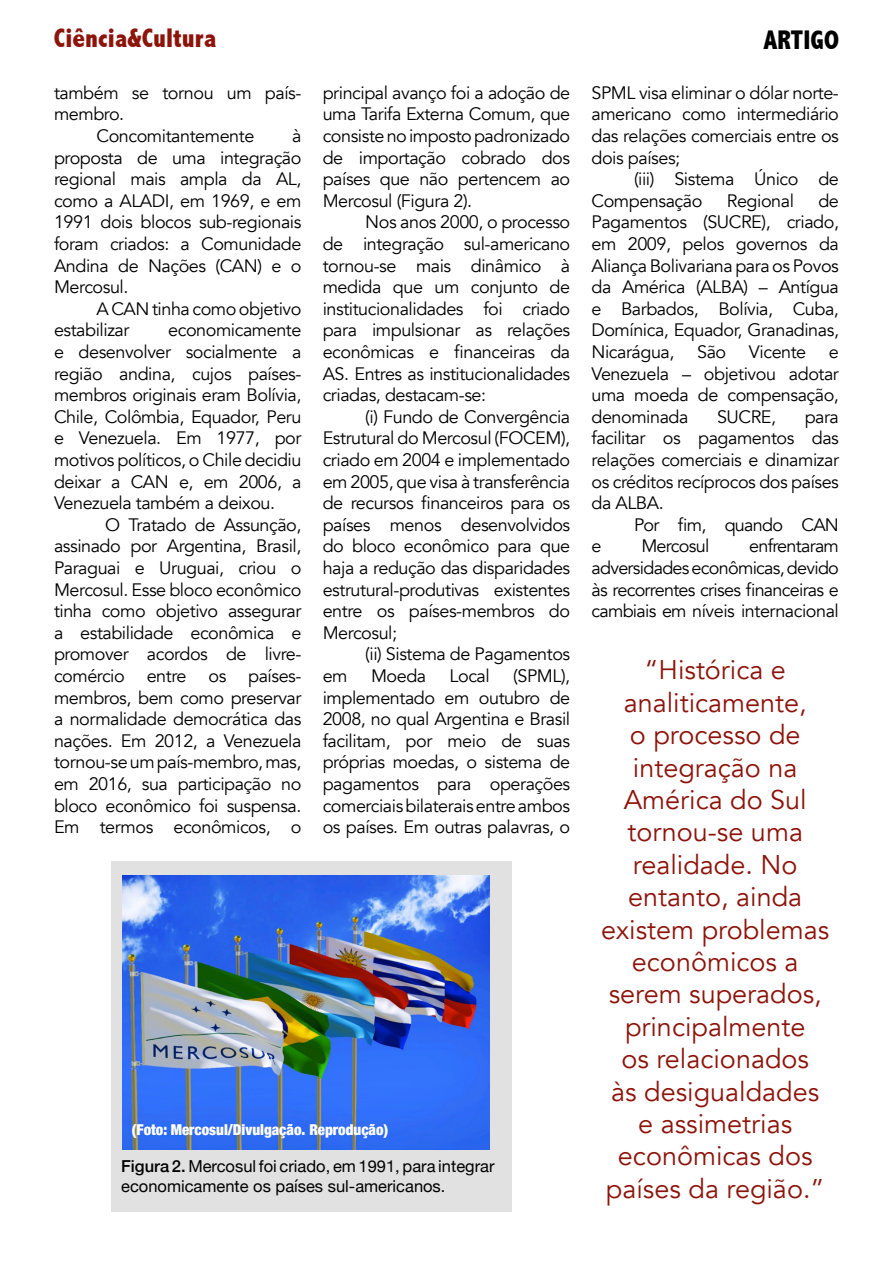
<style>
.page{position:relative;width:893px;height:1263px;background:#fff}
.page>*{position:absolute;margin:0;border:0;box-sizing:border-box;transform-origin:0 0}
.t1{font:27px/32.4px "Avenir";color:#8d140b;text-align:center}
.t2{font:800 condensed 27px "Abadi";color:#8d140b}
.t3{font:800 condensed 27px "Abadi";color:#000}
.t4{font:18px/21.6px "Avenir";letter-spacing:-.025em;color:#000;text-align:justify}
.t5{font:16.5px/19.8px "Helvetica Neue";color:#000}
.t6{font:900 condensed 15px "Helvetica Neue";color:#fff}
.s1{font-weight:500}
</style>
<div class="page">
<div style="left:111px;top:861px;width:401px;height:350px;background:#e1e1e1"></div>
<img style="left:123px;top:875px;width:366px;height:275px">
<h1 class="t2" style="left:54px;top:22px;width:164px">Ciência&amp;Cultura</h1>
<h1 class="t3" style="left:763px;top:25px;width:77px">ARTIGO</h1>
<p class="t4" style="left:54px;top:82px;width:249px">também se tornou um país-</p>
<p class="t4" style="left:54px;top:104px;width:72px">membro.</p>
<p class="t4" style="left:97px;top:125px;width:159px">Concomitantemente</p>
<p class="t4" style="left:323px;top:82px;width:249px">principal avanço foi a adoção de uma Tarifa Externa Comum, que consiste no imposto padronizado de importação cobrado dos países que não pertencem ao Mercosul (Figura 2).</p>
<p class="t4" style="left:323px;top:212px;width:249px;text-indent:43px">Nos anos 2000, o processo de integração sul-americano tornou-se mais dinâmico à medida que um conjunto de institucionalidades foi criado para impulsionar as relações econômicas e financeiras da AS. Entres as institucionalidades criadas, destacam-se:</p>
<p class="t4" style="left:323px;top:406px;width:249px;text-indent:43px">(i) Fundo de Convergência Estrutural do Mercosul (FOCEM), criado em 2004 e implementado em 2005, que visa à transferência de recursos financeiros para os países menos desenvolvidos do bloco econômico para que haja a redução das disparidades estrutural-produtivas existentes entre os países-membros do Mercosul;</p>
<p class="t4" style="left:365px;top:644px;width:206px">(ii) Sistema de Pagamentos</p>
<p class="t4" style="left:323px;top:665px;width:26px">em</p>
<p class="t4" style="left:371px;top:665px;width:57px">Moeda</p>
<p class="t4" style="left:450px;top:665px;width:42px">Local</p>
<p class="t4" style="left:591px;top:82px;width:249px">SPML visa eliminar o dólar norte&shy;americano como intermediário das relações comerciais entre os dois países;</p>
<p class="t4" style="left:591px;top:169px;width:249px;text-indent:43px">(iii) Sistema Único de<br>Compensação</p>
<p class="t4" style="left:54px;top:125px;width:249px;text-indent:238px">à proposta de uma integração regional mais ampla da AL, como a ALADI, em 1969, e em 1991 dois blocos sub-regionais foram criados: a Comunidade Andina de Nações (CAN) e o Mercosul.</p>
<p class="t4" style="left:54px;top:298px;width:249px;text-indent:43px">A CAN tinha como objetivo estabilizar</p>
<p class="t4" style="left:591px;top:190px;width:249px;text-indent:227px">de Pagamentos (SUCRE), criado, em 2009, pelos governos da Aliança Bolivariana para os Povos da América (ALBA) – Antígua e Barbados, Bolívia, Cuba, Domínica, Equador, Granadinas, Nicarágua,</p>
<p class="t4" style="left:727px;top:190px;width:69px">Regional</p>
<p class="t4" style="left:54px;top:320px;width:249px;text-indent:114px">economicamente e desenvolver socialmente a região andina, cujos países&shy;membros originais eram Bolívia, Chile, Colômbia, Equador, Peru e Venezuela. Em 1977, por motivos políticos, o Chile decidiu deixar a CAN e, em 2006, a Venezuela também a deixou.</p>
<p class="t4" style="left:54px;top:514px;width:249px;text-indent:51px">O Tratado de Assunção, assinado por Argentina, Brasil, Paraguai e Uruguai, criou o Mercosul. Esse bloco econômico tinha como objetivo assegurar a estabilidade econômica e promover acordos de livre&shy;comércio entre os países&shy;membros, bem como preservar a normalidade democrática das nações. Em 2012, a Venezuela tornou-se um país-membro, mas, em 2016, sua participação no bloco econômico foi suspensa.<br>Em termos econômicos, o</p>
<p class="t4" style="left:697px;top:341px;width:31px">São</p>
<p class="t4" style="left:749px;top:341px;width:59px">Vicente</p>
<p class="t4" style="left:591px;top:341px;width:249px;text-indent:237px">e Venezuela – objetivou adotar uma moeda de compensação, denominada</p>
<p class="t4" style="left:717px;top:406px;width:61px">SUCRE,</p>
<p class="t4" style="left:591px;top:406px;width:249px;text-indent:213px">para facilitar os pagamentos das relações comerciais e dinamizar os créditos recíprocos dos países da ALBA.</p>
<p class="t4" style="left:634px;top:514px;width:206px">Por fim, quando CAN</p>
<p class="t4" style="left:591px;top:536px;width:12px">e</p>
<p class="t4" style="left:641px;top:536px;width:69px">Mercosul</p>
<p class="t4" style="left:591px;top:536px;width:249px;text-indent:158px">enfrentaram adversidades econômicas, devido às recorrentes crises financeiras e cambiais em níveis internacional</p>
<p class="t1" style="left:601px;top:654px;width:229px">“Histórica e analiticamente,<br>o processo de integração na<br>América do Sul tornou-se uma realidade. No entanto, ainda existem problemas econômicos a serem superados, principalmente<br>os relacionados<br>às desigualdades e assimetrias econômicas dos países da região.”</p>
<p class="t4" style="left:323px;top:665px;width:249px;text-indent:190px">(SPML), implementado em outubro de 2008, no qual Argentina e Brasil facilitam, por meio de suas próprias moedas, o sistema de pagamentos para operações comerciais bilaterais entre ambos os países. Em outras palavras, o</p>
<p class="t6" style="left:132px;top:1118px;width:258px">(Foto: Mercosul/Divulgação. Reprodução)</p>
<p class="t5" style="left:121px;top:1157px;width:375px"><span class="s1">Figura 2.</span> Mercosul foi criado, em 1991, para integrar economicamente os países sul-americanos.</p>
</div>
